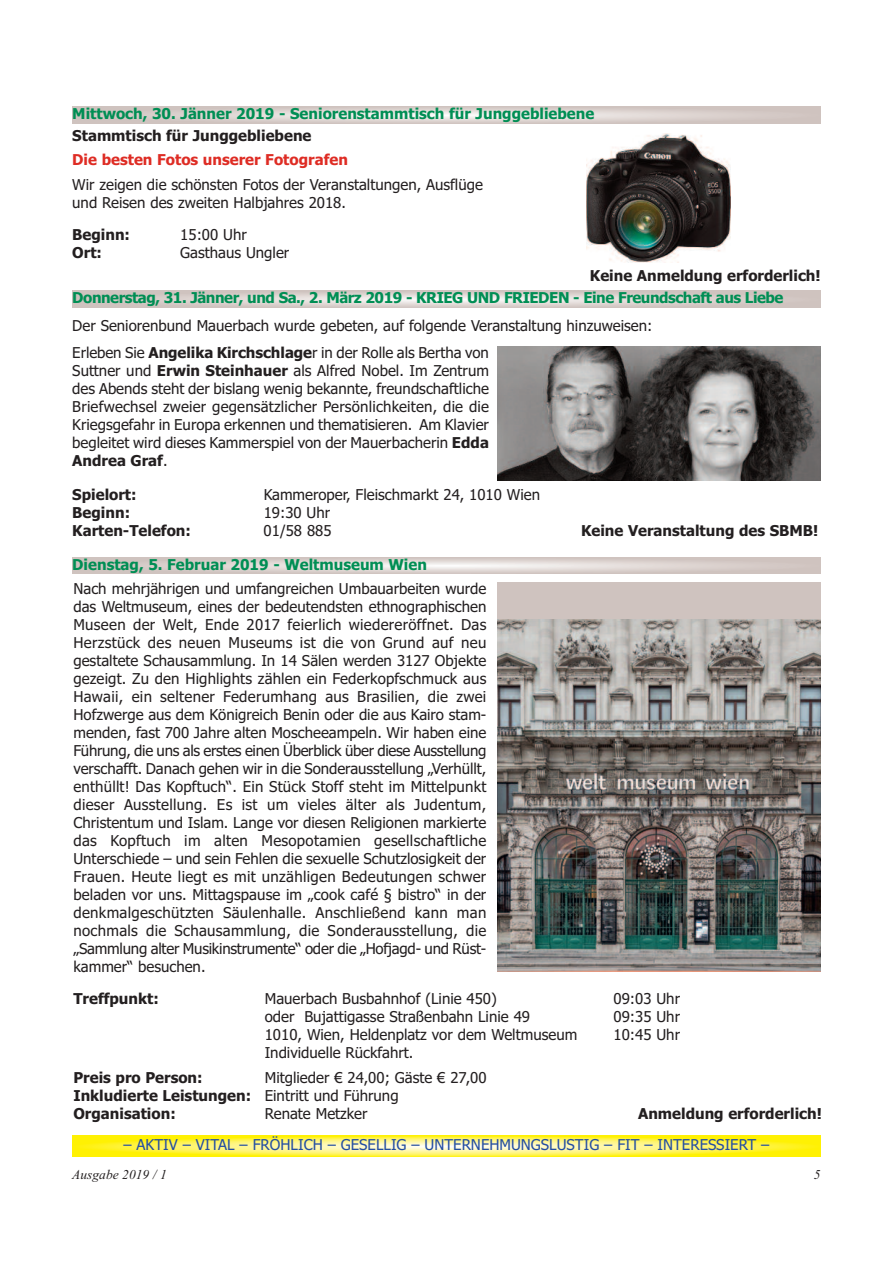
<style>
.page{position:relative;width:893px;height:1263px;background:#fff}
.page>*{position:absolute;margin:0;border:0;box-sizing:border-box;transform-origin:0 0}
.t1{font:15px/18px "Tahoma";color:#231f20}
.t2{font:700 15px "Tahoma";color:#231f20}
.t3{font:700 15px "Tahoma";color:#008e54}
.t4{font:700 15px "Tahoma";letter-spacing:-.03em;color:#008e54}
.t5{font:15px "Tahoma";color:#244ea1}
.t6{font:700 15px "Tahoma";color:#de2c24}
.t7{font:italic 13.5px "Times New Roman";color:#231f20}
.s1{font-weight:700}
</style>
<div class="page">
<svg style="left:72px;top:1135px;width:749px;height:22px;background:#fff452"></svg>
<svg style="left:72px;top:106px;width:749px;height:17px;background:#dad1ce"></svg>
<img style="left:586px;top:134px;width:144px;height:129px">
<div style="left:497px;top:583px;width:324px;height:389px;background:#cfc3bf"></div>
<img style="left:497px;top:620px;width:324px;height:352px">
<svg style="left:72px;top:557px;width:749px;height:16px;background:#dad1ce"></svg>
<svg style="left:72px;top:291px;width:749px;height:17px;background:#dad1ce"></svg>
<img style="left:497px;top:346px;width:324px;height:135px">
<p class="t3" style="left:72px;top:105px;width:524px">Mittwoch, 30. Jänner 2019 - Seniorenstammtisch für Junggebliebene</p>
<p class="t2" style="left:72px;top:127px;width:241px">Stammtisch für Junggebliebene</p>
<p class="t6" style="left:72px;top:151px;width:277px">Die besten Fotos unserer Fotografen</p>
<p class="t1" style="left:72px;top:176px;width:412px">Wir zeigen die schönsten Fotos der Veranstaltungen, Ausflüge und Reisen des zweiten Halbjahres 2018.</p>
<p class="t2" style="left:72px;top:226px;width:59px">Beginn:</p>
<p class="t1" style="left:180px;top:226px;width:68px">15:00 Uhr</p>
<p class="t2" style="left:72px;top:244px;width:31px">Ort:</p>
<p class="t1" style="left:180px;top:244px;width:111px">Gasthaus Ungler</p>
<p class="t2" style="left:590px;top:267px;width:232px">Keine Anmeldung erforderlich!</p>
<p class="t4" style="left:72px;top:289px;width:713px">Donnerstag, 31. Jänner, und Sa., 2. März 2019 - KRIEG UND FRIEDEN - Eine Freundschaft aus Liebe</p>
<p class="t1" style="left:72px;top:317px;width:582px">Der Seniorenbund Mauerbach wurde gebeten, auf folgende Veranstaltung hinzuweisen:</p>
<p class="t1" style="left:72px;top:343px;width:418px;text-align:justify">Erleben Sie <span class="s1">Angelika Kirchschlage</span>r in der Rolle als Bertha von Suttner und <span class="s1">Erwin Steinhauer</span> als Alfred Nobel. Im Zentrum des Abends steht der bislang wenig bekannte, freundschaftliche Briefwechsel zweier gegensätzlicher Persönlichkeiten, die die Kriegsgefahr in Europa erkennen und thematisieren. Am Klavier begleitet wird dieses Kammerspiel von der Mauerbacherin <span class="s1">Edda Andrea Graf</span>.</p>
<p class="t2" style="left:72px;top:486px;width:66px">Spielort:</p>
<p class="t1" style="left:264px;top:486px;width:278px">Kammeroper, Fleischmarkt 24, 1010 Wien</p>
<p class="t2" style="left:72px;top:504px;width:59px">Beginn:</p>
<p class="t1" style="left:264px;top:504px;width:68px">19:30 Uhr</p>
<p class="t2" style="left:72px;top:522px;width:120px">Karten-Telefon:</p>
<p class="t1" style="left:264px;top:522px;width:69px">01/58 885</p>
<p class="t2" style="left:581px;top:522px;width:239px">Keine Veranstaltung des SBMB!</p>
<p class="t3" style="left:72px;top:555px;width:356px">Dienstag, 5. Februar 2019 - Weltmuseum Wien</p>
<p class="t1" style="left:73px;top:580px;width:414px;text-align:justify">Nach mehrjährigen und umfangreichen Umbauarbeiten wurde das Weltmuseum, eines der bedeutendsten ethnographischen Museen der Welt, Ende 2017 feierlich wiedereröffnet. Das Herzstück des neuen Museums ist die von Grund auf neu gestaltete Schausammlung. In 14 Sälen werden 3127 Objekte gezeigt. Zu den Highlights zählen ein Federkopfschmuck aus Hawaii, ein seltener Federumhang aus Brasilien, die zwei Hofzwerge aus dem Königreich Benin oder die aus Kairo stam&shy;menden, fast 700 Jahre alten Moscheeampeln. Wir haben eine Führung, die uns als erstes einen Überblick über diese Ausstellung verschafft. Danach gehen wir in die Sonderausstellung „Verhüllt, enthüllt! Das Kopftuch“. Ein Stück Stoff steht im Mittelpunkt dieser Ausstellung. Es ist um vieles älter als Judentum, Christentum und Islam. Lange vor diesen Religionen markierte das Kopftuch im alten Mesopotamien gesellschaftliche Unterschiede – und sein Fehlen die sexuelle Schutzlosigkeit der Frauen. Heute liegt es mit unzähligen Bedeutungen schwer beladen vor uns. Mittagspause im „cook café § bistro“ in der denkmalgeschützten Säulenhalle. Anschließend kann man nochmals die Schausammlung, die Sonderausstellung, die „Sammlung alter Musikinstrumente“ oder die „Hofjagd- und Rüst&shy;kammer“ besuchen.</p>
<p class="t2" style="left:73px;top:990px;width:87px">Treffpunkt:</p>
<p class="t1" style="left:265px;top:990px;width:234px">Mauerbach Busbahnhof (Linie 450)</p>
<p class="t1" style="left:613px;top:990px;width:68px">09:03 Uhr</p>
<p class="t1" style="left:265px;top:1008px;width:267px">oder Bujattigasse Straßenbahn Linie 49</p>
<p class="t1" style="left:613px;top:1008px;width:68px">09:35 Uhr</p>
<p class="t1" style="left:265px;top:1026px;width:314px">1010, Wien, Heldenplatz vor dem Weltmuseum</p>
<p class="t1" style="left:613px;top:1026px;width:68px">10:45 Uhr</p>
<p class="t1" style="left:265px;top:1044px;width:150px">Individuelle Rückfahrt.</p>
<p class="t2" style="left:73px;top:1069px;width:131px">Preis pro Person:</p>
<p class="t1" style="left:73px;top:1069px;width:415px;text-indent:191px">Mitglieder € 24,00; Gäste € 27,00<br><span class="s1">Inkludierte Leistungen:</span> Eintritt und Führung<br><span class="s1">Organisation:</span></p>
<p class="t1" style="left:265px;top:1105px;width:104px">Renate Metzker</p>
<p class="t2" style="left:638px;top:1105px;width:185px">Anmeldung erforderlich!</p>
<p class="t5" style="left:124px;top:1136px;width:647px">– AKTIV – VITAL – FRÖHLICH – GESELLIG – UNTERNEHMUNGSLUSTIG – FIT – INTERESSIERT –</p>
<p class="t7" style="left:72px;top:1166px;width:96px">Ausgabe 2019 / 1</p>
<p class="t7" style="left:814px;top:1166px;width:8px">5</p>
</div>
